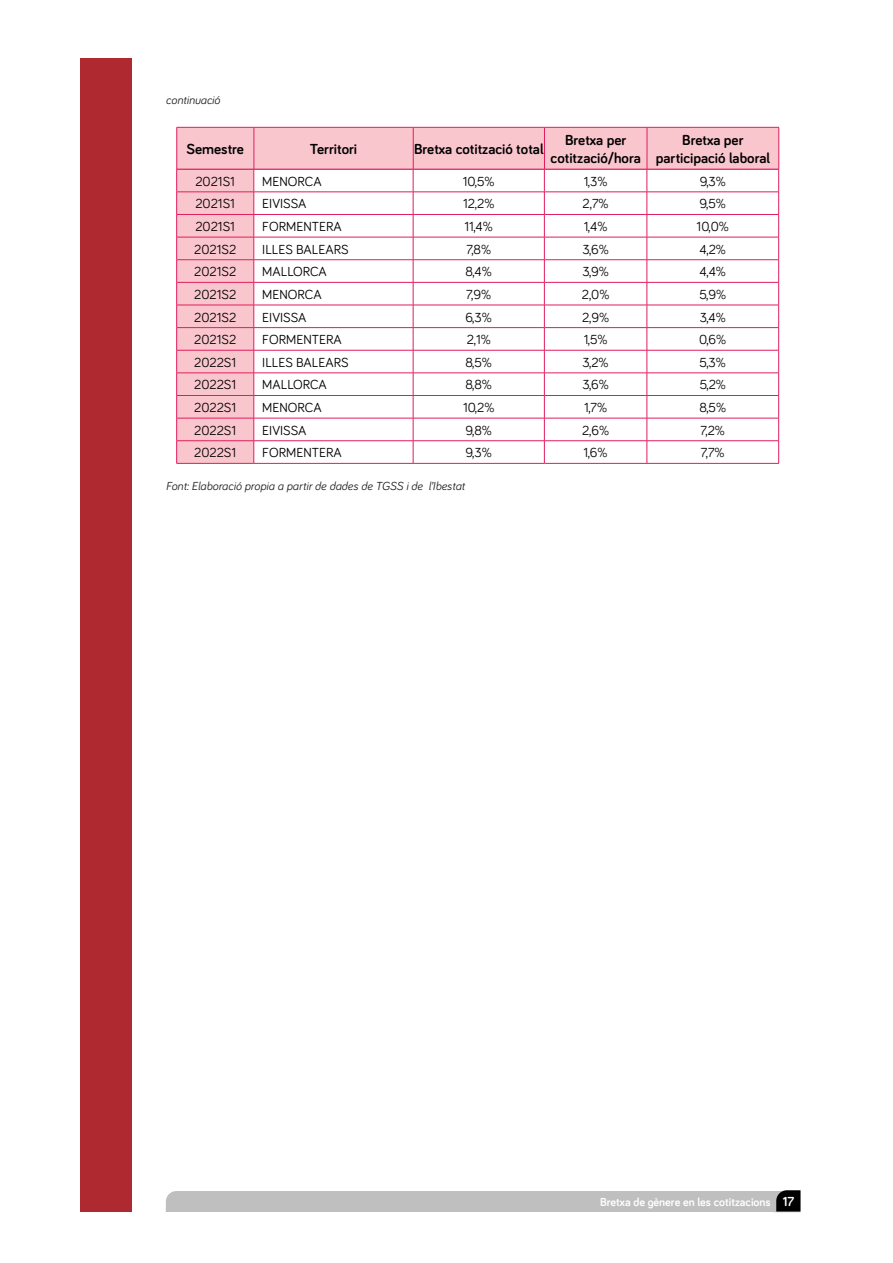
<style>
.page{position:relative;width:893px;height:1263px;background:#fff}
.page>*{position:absolute;margin:0;border:0;box-sizing:border-box;transform-origin:0 0}
.Font_taula_i_grafic{font:700 15px/18px "Bariol";color:#000;text-align:center}
.Font_taula_i_grafic-2{font:13.5px "Bariol";color:#000}
.Font_taula_i_grafic-3{font:italic 12px "Bariol";color:#231f20}
.t1{font:700 12px "Bariol";color:#fff}
.s1{font-size:13.5px}
</style>
<div class="page">
<svg style="left:166px;top:1190px;width:634px;height:22px;background:#bbb"></svg>
<hr style="left:176px;top:463px;width:78px;height:1px;background:#e11d5e">
<hr style="left:254px;top:463px;width:159px;height:1px;background:#e11d5e">
<hr style="left:413px;top:463px;width:131px;height:1px;background:#e11d5e">
<hr style="left:544px;top:463px;width:103px;height:1px;background:#e11d5e">
<hr style="left:647px;top:463px;width:132px;height:1px;background:#e11d5e">
<svg style="left:176px;top:128px;width:603px;height:335px"></svg>
<hr style="left:177px;top:127px;width:77px;height:1px;background:#e11d5e">
<hr style="left:176px;top:127px;width:1px;height:42px;background:#e11d5e">
<hr style="left:254px;top:127px;width:159px;height:1px;background:#e11d5e">
<hr style="left:254px;top:127px;width:1px;height:42px;background:#e11d5e">
<hr style="left:413px;top:127px;width:131px;height:1px;background:#e11d5e">
<hr style="left:413px;top:127px;width:1px;height:42px;background:#e11d5e">
<hr style="left:544px;top:127px;width:103px;height:1px;background:#e11d5e">
<hr style="left:544px;top:127px;width:1px;height:42px;background:#e11d5e">
<hr style="left:647px;top:127px;width:132px;height:1px;background:#e11d5e">
<hr style="left:647px;top:127px;width:1px;height:42px;background:#e11d5e">
<hr style="left:778px;top:127px;width:1px;height:42px;background:#e11d5e">
<hr style="left:177px;top:169px;width:77px;height:1px;background:#e11d5e">
<hr style="left:254px;top:169px;width:159px;height:1px;background:#e11d5e">
<hr style="left:413px;top:169px;width:131px;height:1px;background:#e11d5e">
<hr style="left:544px;top:169px;width:103px;height:1px;background:#e11d5e">
<hr style="left:647px;top:169px;width:132px;height:1px;background:#e11d5e">
<div style="left:81px;top:60px;width:51px;height:1152px;background:#ae2a30"></div>
<p class="Font_taula_i_grafic-3" style="left:166px;top:92px;width:56px">continuació</p>
<p class="Font_taula_i_grafic" style="left:187px;top:140px;width:59px">Semestre</p>
<p class="Font_taula_i_grafic" style="left:310px;top:140px;width:49px">Territori</p>
<p class="Font_taula_i_grafic" style="left:414px;top:140px;width:131px">Bretxa cotització total</p>
<p class="Font_taula_i_grafic" style="left:551px;top:131px;width:92px">Bretxa per cotització/hora</p>
<p class="Font_taula_i_grafic" style="left:656px;top:131px;width:116px">Bretxa per participació laboral</p>
<p class="Font_taula_i_grafic-2" style="left:195px;top:172px;width:41px">2021S1</p>
<p class="Font_taula_i_grafic-2" style="left:262px;top:172px;width:61px">MENORCA</p>
<p class="Font_taula_i_grafic-2" style="left:463px;top:172px;width:33px">10,5%</p>
<p class="Font_taula_i_grafic-2" style="left:584px;top:172px;width:25px">1,3%</p>
<p class="Font_taula_i_grafic-2" style="left:700px;top:172px;width:28px">9,3%</p>
<p class="Font_taula_i_grafic-2" style="left:195px;top:195px;width:41px">2021S1</p>
<p class="Font_taula_i_grafic-2" style="left:262px;top:195px;width:46px">EIVISSA</p>
<p class="Font_taula_i_grafic-2" style="left:463px;top:195px;width:33px">12,2%</p>
<p class="Font_taula_i_grafic-2" style="left:583px;top:195px;width:27px">2,7%</p>
<p class="Font_taula_i_grafic-2" style="left:700px;top:195px;width:28px">9,5%</p>
<p class="Font_taula_i_grafic-2" style="left:195px;top:217px;width:41px">2021S1</p>
<p class="Font_taula_i_grafic-2" style="left:262px;top:217px;width:81px">FORMENTERA</p>
<p class="Font_taula_i_grafic-2" style="left:464px;top:217px;width:30px">11,4%</p>
<p class="Font_taula_i_grafic-2" style="left:584px;top:217px;width:25px">1,4%</p>
<p class="Font_taula_i_grafic-2" style="left:697px;top:217px;width:34px">10,0%</p>
<p class="Font_taula_i_grafic-2" style="left:194px;top:240px;width:43px">2021S2</p>
<p class="Font_taula_i_grafic-2" style="left:262px;top:240px;width:88px">ILLES BALEARS</p>
<p class="Font_taula_i_grafic-2" style="left:466px;top:240px;width:26px">7,8%</p>
<p class="Font_taula_i_grafic-2" style="left:582px;top:240px;width:28px">3,6%</p>
<p class="Font_taula_i_grafic-2" style="left:700px;top:240px;width:28px">4,2%</p>
<p class="Font_taula_i_grafic-2" style="left:194px;top:263px;width:43px">2021S2</p>
<p class="Font_taula_i_grafic-2" style="left:262px;top:263px;width:66px">MALLORCA</p>
<p class="Font_taula_i_grafic-2" style="left:466px;top:263px;width:28px">8,4%</p>
<p class="Font_taula_i_grafic-2" style="left:582px;top:263px;width:28px">3,9%</p>
<p class="Font_taula_i_grafic-2" style="left:700px;top:263px;width:28px">4,4%</p>
<p class="Font_taula_i_grafic-2" style="left:194px;top:285px;width:43px">2021S2</p>
<p class="Font_taula_i_grafic-2" style="left:262px;top:285px;width:61px">MENORCA</p>
<p class="Font_taula_i_grafic-2" style="left:466px;top:285px;width:26px">7,9%</p>
<p class="Font_taula_i_grafic-2" style="left:582px;top:285px;width:29px">2,0%</p>
<p class="Font_taula_i_grafic-2" style="left:699px;top:285px;width:28px">5,9%</p>
<p class="Font_taula_i_grafic-2" style="left:194px;top:308px;width:43px">2021S2</p>
<p class="Font_taula_i_grafic-2" style="left:262px;top:308px;width:46px">EIVISSA</p>
<p class="Font_taula_i_grafic-2" style="left:466px;top:308px;width:28px">6,3%</p>
<p class="Font_taula_i_grafic-2" style="left:582px;top:308px;width:29px">2,9%</p>
<p class="Font_taula_i_grafic-2" style="left:700px;top:308px;width:28px">3,4%</p>
<p class="Font_taula_i_grafic-2" style="left:194px;top:330px;width:43px">2021S2</p>
<p class="Font_taula_i_grafic-2" style="left:262px;top:330px;width:81px">FORMENTERA</p>
<p class="Font_taula_i_grafic-2" style="left:467px;top:330px;width:26px">2,1%</p>
<p class="Font_taula_i_grafic-2" style="left:584px;top:330px;width:25px">1,5%</p>
<p class="Font_taula_i_grafic-2" style="left:699px;top:330px;width:29px">0,6%</p>
<p class="Font_taula_i_grafic-2" style="left:194px;top:353px;width:43px">2022S1</p>
<p class="Font_taula_i_grafic-2" style="left:262px;top:353px;width:88px">ILLES BALEARS</p>
<p class="Font_taula_i_grafic-2" style="left:465px;top:353px;width:28px">8,5%</p>
<p class="Font_taula_i_grafic-2" style="left:583px;top:353px;width:28px">3,2%</p>
<p class="Font_taula_i_grafic-2" style="left:700px;top:353px;width:28px">5,3%</p>
<p class="Font_taula_i_grafic-2" style="left:194px;top:376px;width:43px">2022S1</p>
<p class="Font_taula_i_grafic-2" style="left:262px;top:376px;width:66px">MALLORCA</p>
<p class="Font_taula_i_grafic-2" style="left:465px;top:376px;width:28px">8,8%</p>
<p class="Font_taula_i_grafic-2" style="left:582px;top:376px;width:28px">3,6%</p>
<p class="Font_taula_i_grafic-2" style="left:700px;top:376px;width:28px">5,2%</p>
<p class="Font_taula_i_grafic-2" style="left:194px;top:398px;width:43px">2022S1</p>
<p class="Font_taula_i_grafic-2" style="left:262px;top:398px;width:61px">MENORCA</p>
<p class="Font_taula_i_grafic-2" style="left:463px;top:398px;width:33px">10,2%</p>
<p class="Font_taula_i_grafic-2" style="left:584px;top:398px;width:24px">1,7%</p>
<p class="Font_taula_i_grafic-2" style="left:699px;top:398px;width:28px">8,5%</p>
<p class="Font_taula_i_grafic-2" style="left:194px;top:421px;width:43px">2022S1</p>
<p class="Font_taula_i_grafic-2" style="left:262px;top:421px;width:46px">EIVISSA</p>
<p class="Font_taula_i_grafic-2" style="left:465px;top:421px;width:28px">9,8%</p>
<p class="Font_taula_i_grafic-2" style="left:582px;top:421px;width:29px">2,6%</p>
<p class="Font_taula_i_grafic-2" style="left:701px;top:421px;width:26px">7,2%</p>
<p class="Font_taula_i_grafic-2" style="left:194px;top:444px;width:43px">2022S1</p>
<p class="Font_taula_i_grafic-2" style="left:262px;top:444px;width:81px">FORMENTERA</p>
<p class="Font_taula_i_grafic-2" style="left:466px;top:444px;width:28px">9,3%</p>
<p class="Font_taula_i_grafic-2" style="left:584px;top:444px;width:26px">1,6%</p>
<p class="Font_taula_i_grafic-2" style="left:701px;top:444px;width:25px">7,7%</p>
<p class="Font_taula_i_grafic-3" style="left:166px;top:478px;width:300px">Font: Elaboració propia a partir de dades de TGSS i de l’Ibestat</p>
<p class="t1" style="left:600px;top:1194px;width:196px">Bretxa de gènere en les cotitzacions <span class="s1">17</span></p>
</div>
